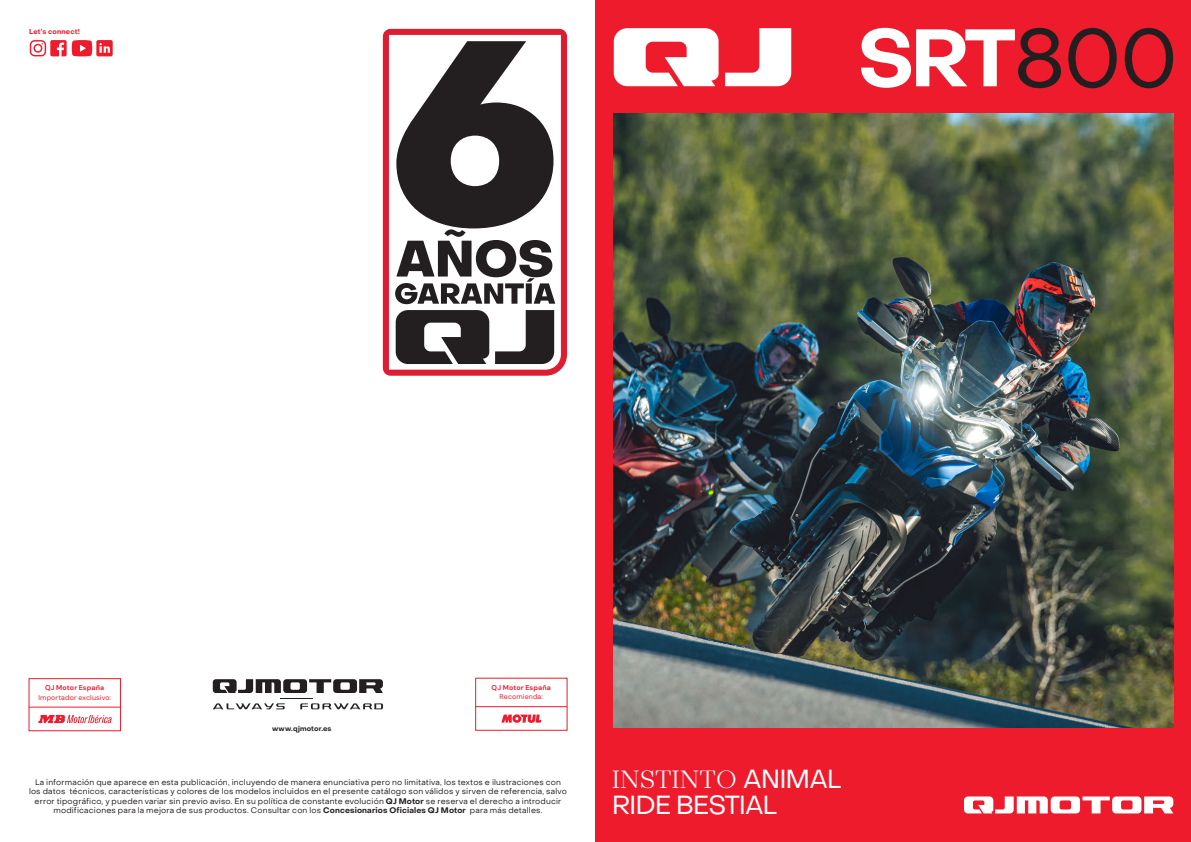
<style>
.page{position:relative;width:1191px;height:842px;background:#fff}
.page>*{position:absolute;margin:0;border:0;box-sizing:border-box;transform-origin:0 0}
.t1{font:700 80px "Object Sans";color:#fff}
.t2{font:300 26px "Mirador";color:#fff}
.t3{font:26px "Object Sans";letter-spacing:-.04em;color:#fff}
.t4{font:8px/9.5px "Object Sans";letter-spacing:.02em;color:#231f20;text-align:center}
.t5{font:7px "DM Sans";letter-spacing:.025em;color:#ee1b2d}
.t6{font:700 7px "DM Sans";letter-spacing:.025em;color:#ee1b2d}
.t7{font:700 7px "Object Sans";letter-spacing:.02em;color:#231f20}
.t8{font:700 7px "Object Sans";letter-spacing:.02em;color:#ee1b2d}
.s1{font-weight:400;color:#231f20}
.s2{font-weight:700}
.s3{font-family:"Object Sans";font-weight:400}
</style>
<div class="page">
<div style="left:595px;top:0;width:596px;height:842px;background:linear-gradient(to right,#ed1c2e,#ed1b2d)"></div>
<img style="left:614px;top:113px;width:559px;height:615px">
<svg style="left:964px;top:796px;width:209px;height:17px"></svg>
<svg style="left:614px;top:28px;width:177px;height:58px"></svg>
<svg style="left:30px;top:40px;width:83px;height:16px"></svg>
<svg style="left:383px;top:29px;width:184px;height:347px"></svg>
<div style="left:29px;top:678px;width:92px;height:53px;border:1px solid #ee1b2d"></div>
<svg style="left:38px;top:715px;width:74px;height:8px"></svg>
<hr style="left:29px;top:707px;width:92px;height:1px;background:#ee1b2d">
<svg style="left:501px;top:714px;width:40px;height:9px"></svg>
<hr style="left:475px;top:706px;width:92px;height:1px;background:#ee1b2d">
<svg style="left:213px;top:703px;width:170px;height:6px"></svg>
<hr style="left:280px;top:698px;width:32px;height:1px;background:#231f20">
<svg style="left:213px;top:679px;width:170px;height:14px"></svg>
<p class="t8" style="left:29px;top:27px;width:52px">Let’s connect!</p>
<h1 class="t1" style="left:857px;top:9px;width:322px">SRT<span class="s1">800</span></h1>
<p class="t6" style="left:45px;top:683px;width:61px">QJ Motor España</p>
<p class="t5" style="left:38px;top:693px;width:74px">Importador exclusivo:</p>
<p class="t7" style="left:272px;top:724px;width:61px">www.qjmotor.es</p>
<p class="t6" style="left:491px;top:683px;width:61px">QJ Motor España</p>
<p class="t5" style="left:499px;top:693px;width:45px">Recomienda:</p>
<p class="t4" style="left:29px;top:777px;width:539px">La información que aparece en esta publicación, incluyendo de manera enunciativa pero no limitativa, los textos e ilustraciones con los datos técnicos, características y colores de los modelos incluidos en el presente catálogo son válidos y sirven de referencia, salvo error tipográfico, y pueden variar sin previo aviso. En su política de constante evolución <span class="s2">QJ Motor</span> se reserva el derecho a introducir modificaciones para la mejora de sus productos. Consultar con los <span class="s2">Concesionarios Oficiales QJ Motor</span> para más detalles.</p>
<h2 class="t2" style="left:612px;top:764px;width:231px">INSTINTO <span class="s3">ANIMAL</span></h2>
<h2 class="t3" style="left:612px;top:789px;width:167px">RIDE BESTIAL</h2>
</div>
